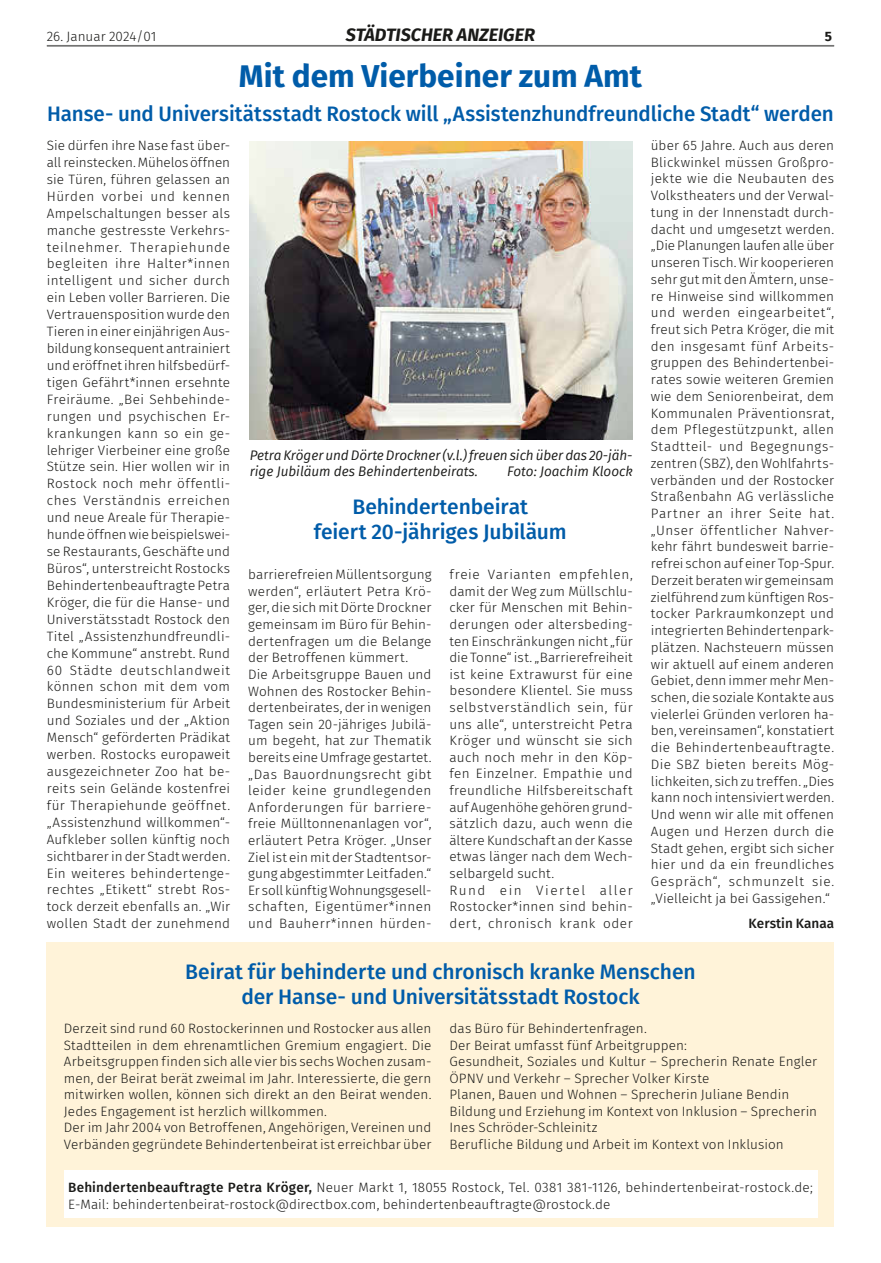
<style>
.page{position:relative;width:881px;height:1263px;background:#fff}
.page>*{position:absolute;margin:0;border:0;box-sizing:border-box;transform-origin:0 0}
.t1{font:700 31.5px "Fira Sans";color:#005ca9}
.t2{font:500 21px/25.2px "Fira Sans";letter-spacing:-.005em;color:#005ca9;text-align:center}
.t3{font:italic 700 18px "Fira Sans";color:#1a1a18}
.t4{font:300 13.5px/17px "Fira Sans";letter-spacing:.01em;color:#1a1a18}
.t5{font:italic 13.5px/16.5px "Fira Sans";letter-spacing:-.005em;color:#1a1a18}
.t6{font:500 13.5px "Fira Sans";color:#1a1a18}
.t7{font:700 13.5px "Fira Sans";color:#1a1a18}
.s1{font-weight:500}
</style>
<div class="page">
<hr style="left:47px;top:45px;width:786px;height:1px;background:#6f6f6e">
<hr style="left:47px;top:46px;width:786px;height:1px;background:#6f6f6e">
<div style="left:47px;top:942px;width:786px;height:285px;background:#fff3d9"></div>
<img style="left:250px;top:141px;width:382px;height:298px">
<div style="left:64px;top:1170px;width:752px;height:48px;background:#fff"></div>
<p class="t4" style="left:47px;top:28px;width:111px">26. Januar 2024/01</p>
<h3 class="t3" style="left:346px;top:20px;width:190px">STÄDTISCHER ANZEIGER</h3>
<p class="t7" style="left:824px;top:25px;width:9px">5</p>
<h1 class="t1" style="left:239px;top:49px;width:404px">Mit dem Vierbeiner zum Amt</h1>
<h2 class="t2" style="left:47px;top:100px;width:788px">Hanse- und Universitätsstadt Rostock will „Assistenzhundfreundliche Stadt“ werden</h2>
<p class="t4" style="left:47px;top:137px;width:185px;text-align:justify">Sie dürfen ihre Nase fast über&shy;all reinstecken. Mühelos öffnen sie Türen, führen gelassen an Hürden vorbei und kennen Ampelschaltungen besser als manche gestresste Verkehrs&shy;teilnehmer. Therapiehunde begleiten ihre Halter*innen intelligent und sicher durch ein Leben voller Barrieren. Die Vertrauensposition wurde den Tieren in einer einjährigen Aus&shy;bildung konsequent antrainiert und eröffnet ihren hilfsbedürf&shy;tigen Gefährt*innen ersehnte Freiräume. „Bei Sehbehinde&shy;rungen und psychischen Er&shy;krankungen kann so ein ge&shy;lehriger Vierbeiner eine große Stütze sein. Hier wollen wir in Rostock noch mehr öffentli&shy;ches Verständnis erreichen und neue Areale für Therapie&shy;hunde öffnen wie beispielswei&shy;se Restaurants, Geschäfte und Büros“, unterstreicht Rostocks Behindertenbeauftragte Petra Kröger, die für die Hanse- und Universtätsstadt Rostock den Titel „Assistenzhundfreundli&shy;che Kommune“ anstrebt. Rund 60 Städte deutschlandweit können schon mit dem vom Bundesministerium für Arbeit und Soziales und der „Aktion Mensch“ geförderten Prädikat werben. Rostocks europaweit ausgezeichneter Zoo hat be&shy;reits sein Gelände kostenfrei für Therapiehunde geöffnet. „Assistenzhund willkommen“- Aufkleber sollen künftig noch sichtbarer in der Stadt werden.<br>Ein weiteres behindertenge&shy;rechtes „Etikett“ strebt Ros&shy;tock derzeit ebenfalls an. „Wir wollen Stadt der zunehmend</p>
<p class="t4" style="left:650px;top:137px;width:185px;text-align:justify">über 65 Jahre. Auch aus deren Blickwinkel müssen Großpro&shy;jekte wie die Neubauten des Volkstheaters und der Verwal&shy;tung in der Innenstadt durch&shy;dacht und umgesetzt werden. „Die Planungen laufen alle über unseren Tisch. Wir kooperieren sehr gut mit den Ämtern, unse&shy;re Hinweise sind willkommen und werden eingearbeitet“, freut sich Petra Kröger, die mit den insgesamt fünf Arbeits&shy;gruppen des Behindertenbei&shy;rates sowie weiteren Gremien wie dem Seniorenbeirat, dem Kommunalen Präventionsrat, dem Pflegestützpunkt, allen Stadtteil- und Begegnungs&shy;zentren (SBZ), den Wohlfahrts&shy;verbänden und der Rostocker Straßenbahn AG verlässliche Partner an ihrer Seite hat. „Unser öffentlicher Nahver&shy;kehr fährt bundesweit barrie&shy;refrei schon auf einer Top-Spur.<br>Derzeit beraten wir gemeinsam zielführend zum künftigen Ros&shy;tocker Parkraumkonzept und integrierten Behindertenpark&shy;plätzen. Nachsteuern müssen wir aktuell auf einem anderen Gebiet, denn immer mehr Men&shy;schen, die soziale Kontakte aus vielerlei Gründen verloren ha&shy;ben, vereinsamen“, konstatiert die Behindertenbeauftragte.<br>Die SBZ bieten bereits Mög&shy;lichkeiten, sich zu treffen. „Dies kann noch intensiviert werden.<br>Und wenn wir alle mit offenen Augen und Herzen durch die Stadt gehen, ergibt sich sicher hier und da ein freundliches Gespräch“, schmunzelt sie. „Vielleicht ja bei Gassigehen.“</p>
<p class="t6" style="left:748px;top:912px;width:87px">Kerstin Kanaa</p>
<p class="t5" style="left:250px;top:447px;width:384px">Petra Kröger und Dörte Drockner (v.l.) freuen sich über das 20-jäh&shy;rige Jubiläum des Behindertenbeirats.</p>
<p class="t5" style="left:507px;top:463px;width:127px">Foto: Joachim Kloock</p>
<h2 class="t2" style="left:314px;top:493px;width:254px">Behindertenbeirat<br>feiert 20-jähriges Jubiläum</h2>
<p class="t4" style="left:248px;top:566px;width:185px">barrierefreien Müllentsorgung werden“, erläutert Petra Krö&shy;ger, die sich mit Dörte Drockner gemeinsam im Büro für Behin&shy;dertenfragen um die Belange der Betroffenen kümmert.<br>Die Arbeitsgruppe Bauen und<br>Wohnen des Rostocker Behin&shy;dertenbeirates, der in wenigen<br>Tagen sein 20-jähriges Jubilä&shy;um begeht, hat zur Thematik bereits eine Umfrage gestartet. „Das Bauordnungsrecht gibt leider keine grundlegenden<br>Anforderungen für barriere&shy;freie Mülltonnenanlagen vor“, erläutert Petra Kröger. „Unser<br>Ziel ist ein mit der Stadtentsor&shy;gung abgestimmter Leitfaden.“<br>Er soll künftig Wohnungsgesell&shy;schaften, Eigentümer*innen und Bauherr*innen hürden-</p>
<p class="t4" style="left:449px;top:566px;width:185px">freie Varianten empfehlen, damit der Weg zum Müllschlu&shy;cker für Menschen mit Behin&shy;derungen oder altersbeding&shy;ten Einschränkungen nicht „für die Tonne“ ist. „Barrierefreiheit ist keine Extrawurst für eine besondere Klientel. Sie muss selbstverständlich sein, für uns alle“, unterstreicht Petra<br>Kröger und wünscht sie sich auch noch mehr in den Köp&shy;fen Einzelner. Empathie und freundliche Hilfsbereitschaft auf Augenhöhe gehören grund&shy;sätzlich dazu, auch wenn die ältere Kundschaft an der Kasse etwas länger nach dem Wech&shy;selbargeld sucht.<br>Rund ein Viertel aller<br>Rostocker*innen sind behin&shy;dert, chronisch krank oder</p>
<h2 class="t2" style="left:185px;top:957px;width:511px">Beirat für behinderte und chronisch kranke Menschen der Hanse- und Universitätsstadt Rostock</h2>
<p class="t4" style="left:64px;top:1020px;width:369px;line-height:16.5px">Derzeit sind rund 60 Rostockerinnen und Rostocker aus allen Stadtteilen in dem ehrenamtlichen Gremium engagiert. Die Arbeitsgruppen finden sich alle vier bis sechs Wochen zusam&shy;men, der Beirat berät zweimal im Jahr. Interessierte, die gern mitwirken wollen, können sich direkt an den Beirat wenden.<br>Jedes Engagement ist herzlich willkommen.<br>Der im Jahr 2004 von Betroffenen, Angehörigen, Vereinen und Verbänden gegründete Behindertenbeirat ist erreichbar über</p>
<p class="t4" style="left:449px;top:1020px;width:369px;line-height:16.5px">das Büro für Behindertenfragen.<br>Der Beirat umfasst fünf Arbeitgruppen:<br>Gesundheit, Soziales und Kultur – Sprecherin Renate Engler ÖPNV und Verkehr – Sprecher Volker Kirste<br>Planen, Bauen und Wohnen – Sprecherin Juliane Bendin Bildung und Erziehung im Kontext von Inklusion – Sprecherin Ines Schröder-Schleinitz<br>Berufliche Bildung und Arbeit im Kontext von Inklusion</p>
<p class="t4" style="left:68px;top:1179px;width:746px;line-height:16.5px"><span class="s1">Behindertenbeauftragte Petra Kröger,</span> Neuer Markt 1, 18055 Rostock, Tel. 0381 381-1126, behindertenbeirat-rostock.de;<br>E-Mail: behindertenbeirat-rostock@directbox.com, behindertenbeauftragte@rostock.de</p>
</div>
